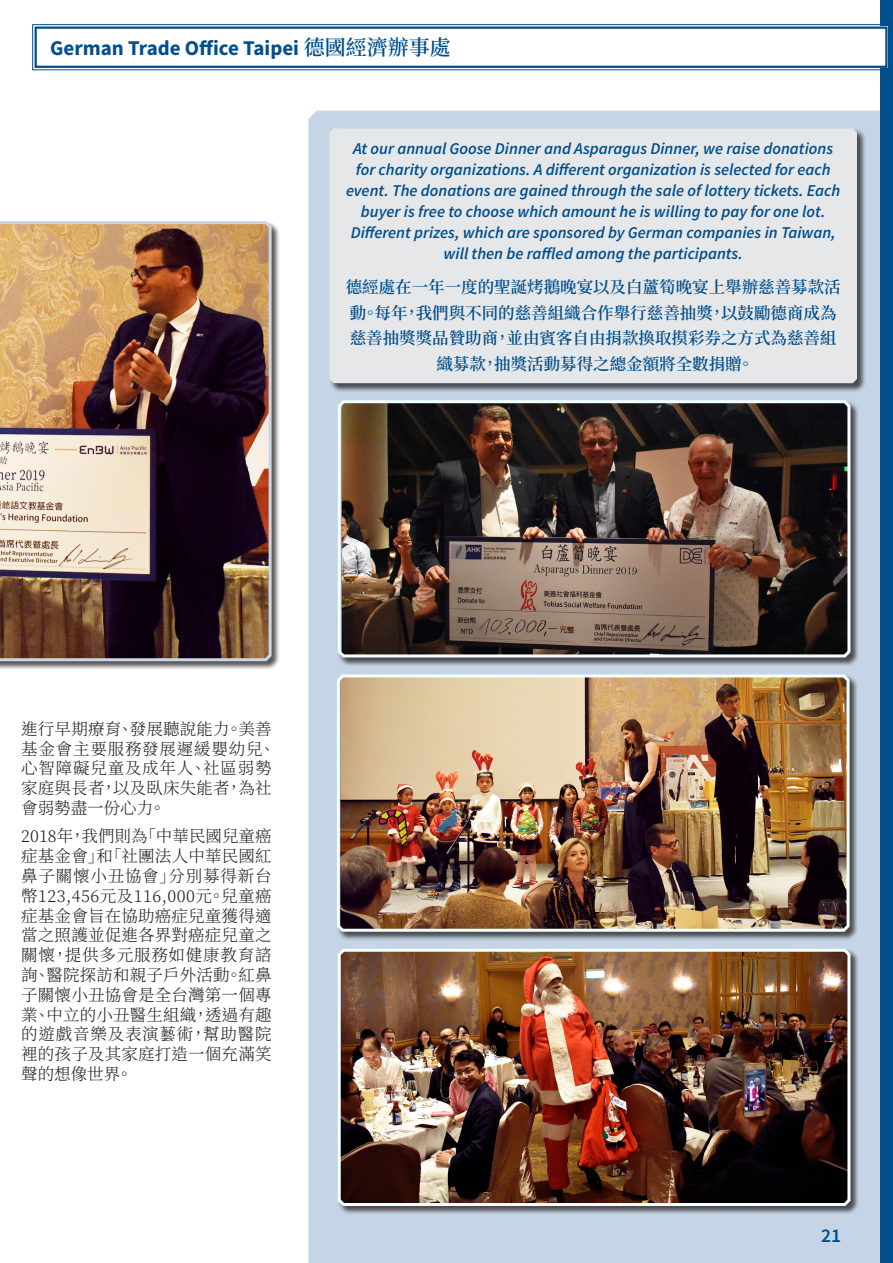
<style>
.page{position:relative;width:893px;height:1263px;background:#fff}
.page>*{position:absolute;margin:0;border:0;box-sizing:border-box;transform-origin:0 0}
.Überschrift_Eintrag{font:700 21px "Source Sans Pro";color:#004f8c}
.t1{font:600 19.5px "Source Sans Pro";color:#004f8c}
.Textbox_Grey_Blue_Fo{font:italic 600 16.5px/21px "Source Sans Pro";color:#004f8c;text-align:center}
.Main_Text_Chinese{font:300 16.5px/19.8px "Source Han Serif TC";letter-spacing:.01em;color:#231f20}
.Textbox_Grey_Blue_Fo-2{font:600 16.5px/25.5px "Source Han Serif TC";color:#004f8c;text-align:center}
.s1{font-family:"Source Han Serif TC";font-weight:600}
</style>
<div class="page">
<div style="left:308px;top:111px;width:572px;height:1152px;background:#c5d5e5"></div>
<div style="left:0;top:221px;width:281px;height:449px;background:#231f20;opacity:.75"></div>
<img style="left:0;top:221px;width:273px;height:442px">
<div style="left:880px;top:0;width:13px;height:1263px;background:#004f8c"></div>
<svg style="left:32px;top:24px;width:856px;height:47px"></svg>
<div style="left:35px;top:27px;width:852px;height:41px;border:2px solid #004f8c"></div>
<div style="left:329px;top:128px;width:537px;height:264px;background:#231f20;opacity:.75"></div>
<div style="left:329px;top:128px;width:528px;height:255px;background:#e6e7e9"></div>
<div style="left:338px;top:400px;width:521px;height:266px;background:#231f20;opacity:.75"></div>
<img style="left:336px;top:397px;width:516px;height:262px">
<div style="left:337px;top:674px;width:521px;height:266px;background:#231f20;opacity:.75"></div>
<img style="left:335px;top:672px;width:516px;height:261px">
<div style="left:338px;top:948px;width:521px;height:267px;background:#231f20;opacity:.75"></div>
<img style="left:336px;top:946px;width:516px;height:261px">
<p class="Überschrift_Eintrag" style="left:50px;top:34px;width:402px">German Trade Office Taipei <span class="s1">德國經濟辦事處</span></p>
<p class="Textbox_Grey_Blue_Fo" style="left:346px;top:138px;width:496px">At our annual Goose Dinner and Asparagus Dinner, we raise donations for charity organizations. A different organization is selected for each event. The donations are gained through the sale of lottery tickets. Each buyer is free to choose which amount he is willing to pay for one lot.<br>Different prizes, which are sponsored by German companies in Taiwan, will then be raffled among the participants.</p>
<p class="Textbox_Grey_Blue_Fo-2" style="left:346px;top:275px;width:496px">德經處在一年一度的聖誕烤鵝晚宴以及白蘆筍晚宴上舉辦慈善募款活動。每年，我們與不同的慈善組織合作舉行慈善抽獎，以鼓勵德商成為慈善抽獎獎品贊助商，並由賓客自由捐款換取摸彩券之方式為慈善組織募款，抽獎活動募得之總金額將全數捐贈。</p>
<p class="Main_Text_Chinese" style="left:21px;top:719px;width:256px">進行早期療育、發展聽說能力。美善基金會主要服務發展遲緩嬰幼兒、心智障礙兒童及成年人、社區弱勢家庭與長者，以及臥床失能者，為社會弱勢盡一份心力。</p>
<p class="Main_Text_Chinese" style="left:21px;top:827px;width:252px;text-align:justify">2018年，我們則為「中華民國兒童癌症基金會」和「社團法人中華民國紅鼻子關懷小丑協會」分別募得新台幣123,456元及116,000元。兒童癌症基金會旨在協助癌症兒童獲得適當之照護並促進各界對癌症兒童之關懷，提供多元服務如健康教育諮詢、醫院探訪和親子戶外活動。紅鼻子關懷小丑協會是全台灣第一個專業、中立的小丑醫生組織，透過有趣的遊戲音樂及表演藝術，幫助醫院裡的孩子及其家庭打造一個充滿笑聲的想像世界。</p>
<p class="t1" style="left:821px;top:1223px;width:21px">21</p>
</div>
